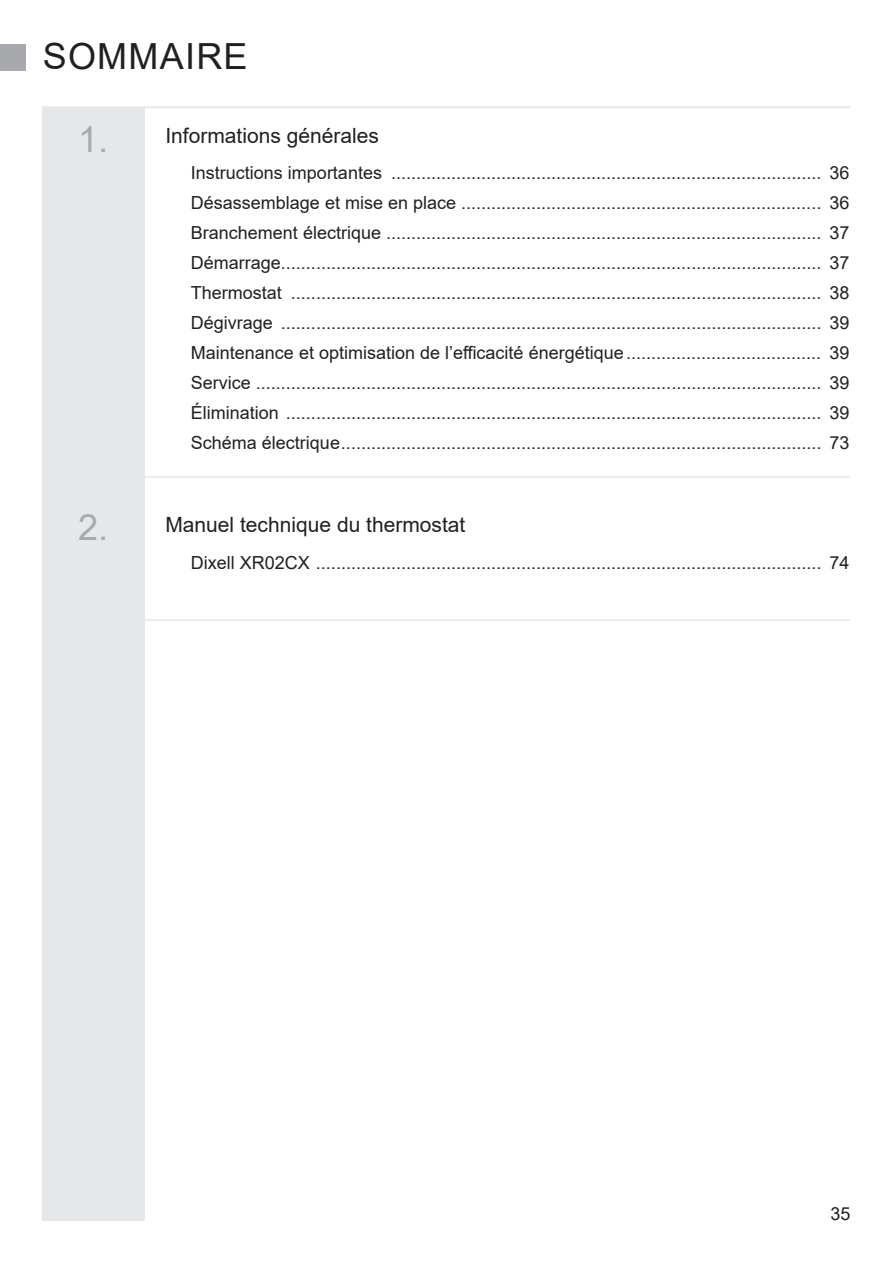
<style>
.page{position:relative;width:893px;height:1263px;background:#fff}
.page>*{position:absolute;margin:0;border:0;box-sizing:border-box;transform-origin:0 0}
.Chapter{font:36px "Arial";letter-spacing:.035em;color:#231f20}
.t1{font:36px "Arial";color:#a8a9ad}
.Contents_-_title{font:21px "Arial";color:#231f20}
.Contents_-_row{font:18px "Arial";color:#231f20}
</style>
<div class="page">
<hr style="left:42px;top:107px;width:808px;height:1px;background:#e6e7e9">
<div style="left:42px;top:107px;width:102px;height:1113px;background:#e6e7e9"></div>
<hr style="left:42px;top:476px;width:808px;height:2px;background:#e6e7e9">
<hr style="left:42px;top:619px;width:808px;height:2px;background:#e6e7e9">
<div style="left:0;top:44px;width:26px;height:27px;background:#a8a9ad"></div>
<p class="Chapter" style="left:43px;top:31px;width:206px">SOMMAIRE</p>
<p class="t1" style="left:78px;top:114px;width:32px">1.</p>
<p class="t1" style="left:78px;top:503px;width:32px">2.</p>
<p class="Contents_-_title" style="left:165px;top:121px;width:215px">Informations générales</p>
<p class="Contents_-_row" style="left:191px;top:160px;width:660px">Instructions importantes ...................................................................................... 36</p>
<p class="Contents_-_row" style="left:191px;top:190px;width:660px">Désassemblage et mise en place ........................................................................ 36</p>
<p class="Contents_-_row" style="left:191px;top:220px;width:660px">Branchement électrique ....................................................................................... 37</p>
<p class="Contents_-_row" style="left:191px;top:250px;width:660px">Démarrage............................................................................................................ 37</p>
<p class="Contents_-_row" style="left:191px;top:280px;width:660px">Thermostat .......................................................................................................... 38</p>
<p class="Contents_-_row" style="left:191px;top:310px;width:660px">Dégivrage ............................................................................................................ 39</p>
<p class="Contents_-_row" style="left:191px;top:340px;width:660px">Maintenance et optimisation de l’efficacité énergétique....................................... 39</p>
<p class="Contents_-_row" style="left:191px;top:370px;width:660px">Service ................................................................................................................. 39</p>
<p class="Contents_-_row" style="left:191px;top:400px;width:660px">Élimination ........................................................................................................... 39</p>
<p class="Contents_-_row" style="left:191px;top:430px;width:660px">Schéma électrique................................................................................................ 73</p>
<p class="Contents_-_title" style="left:165px;top:510px;width:301px">Manuel technique du thermostat</p>
<p class="Contents_-_row" style="left:191px;top:550px;width:660px">Dixell XR02CX ..................................................................................................... 74</p>
<p class="Contents_-_row" style="left:830px;top:1201px;width:22px">35</p>
</div>
